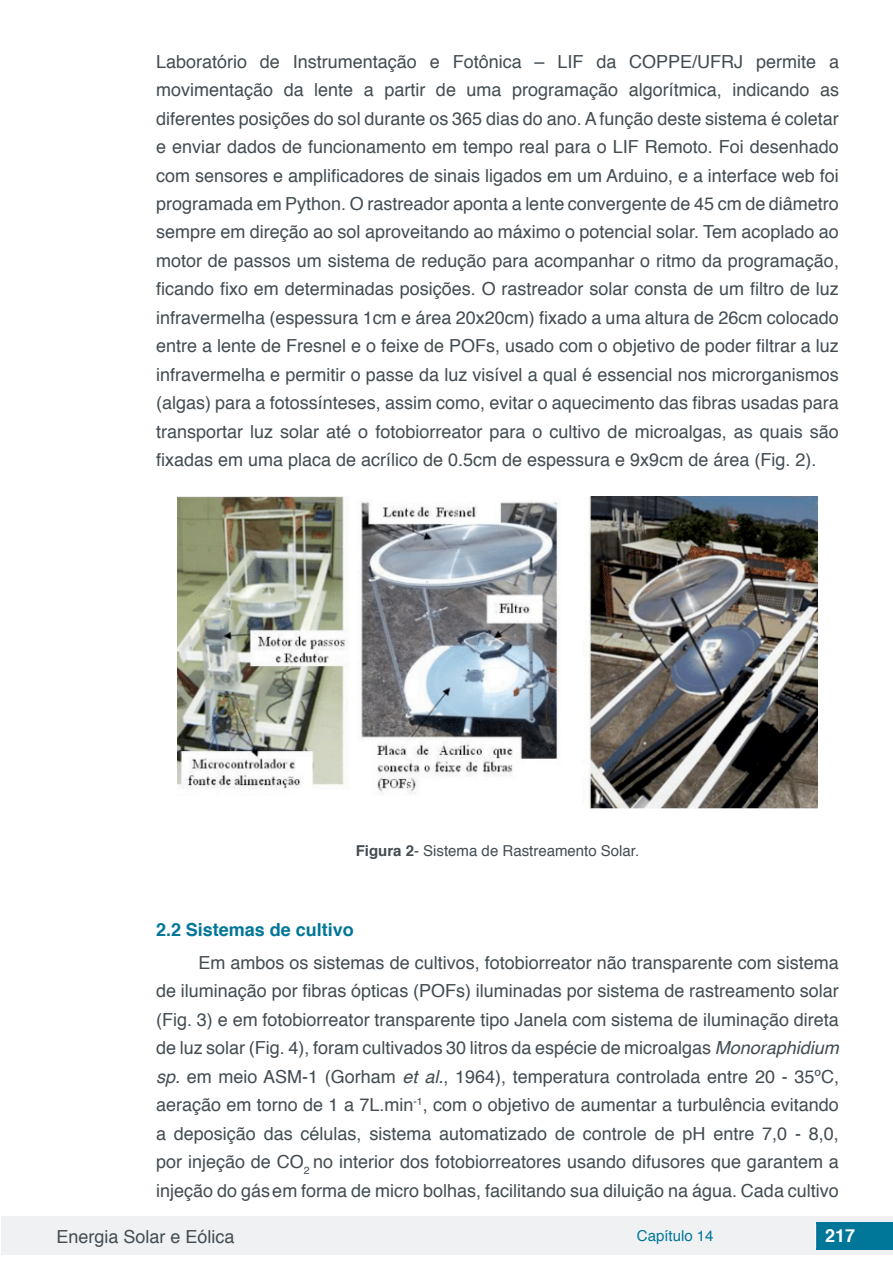
<style>
.page{position:relative;width:893px;height:1263px;background:#fff}
.page>*{position:absolute;margin:0;border:0;box-sizing:border-box;transform-origin:0 0}
.t1{font:18px/28.5px "Helvetica";color:#434c52;text-align:justify}
.t2{font:700 18px "Helvetica";color:#007699}
.t3{font:700 18px "Helvetica";color:#fff}
.t4{font:15px "Helvetica";color:#434c52}
.t5{font:15px "Helvetica";color:#007699}
.s1{font-weight:700}
.s2{font-style:italic}
</style>
<div class="page">
<div style="left:1px;top:1216px;width:891px;height:38px;background:#f0f1f2"></div>
<div style="left:816px;top:1222px;width:77px;height:27px;background:#007699"></div>
<svg style="left:815px;top:1224px;width:1px;height:24px"></svg>
<img style="left:177px;top:496px;width:641px;height:312px">
<p class="t1" style="left:156px;top:47px;width:684px">Laboratório de Instrumentação e Fotônica – LIF da COPPE/UFRJ permite a movimentação da lente a partir de uma programação algorítmica, indicando as diferentes posições do sol durante os 365 dias do ano. A função deste sistema é coletar e enviar dados de funcionamento em tempo real para o LIF Remoto. Foi desenhado com sensores e amplificadores de sinais ligados em um Arduino, e a interface web foi programada em Python. O rastreador aponta a lente convergente de 45 cm de diâmetro sempre em direção ao sol aproveitando ao máximo o potencial solar. Tem acoplado ao motor de passos um sistema de redução para acompanhar o ritmo da programação, ficando fixo em determinadas posições. O rastreador solar consta de um filtro de luz infravermelha (espessura 1cm e área 20x20cm) fixado a uma altura de 26cm colocado entre a lente de Fresnel e o feixe de POFs, usado com o objetivo de poder filtrar a luz infravermelha e permitir o passe da luz visível a qual é essencial nos microrganismos (algas) para a fotossínteses, assim como, evitar o aquecimento das fibras usadas para transportar luz solar até o fotobiorreator para o cultivo de microalgas, as quais são fixadas em uma placa de acrílico de 0.5cm de espessura e 9x9cm de área (Fig. 2).</p>
<p class="t4" style="left:356px;top:839px;width:285px"><span class="s1">Figura 2</span>- Sistema de Rastreamento Solar.</p>
<p class="t2" style="left:156px;top:915px;width:199px">2.2 Sistemas de cultivo</p>
<p class="t1" style="left:156px;top:949px;width:684px;text-indent:43px">Em ambos os sistemas de cultivos, fotobiorreator não transparente com sistema de iluminação por fibras ópticas (POFs) iluminadas por sistema de rastreamento solar (Fig. 3) e em fotobiorreator transparente tipo Janela com sistema de iluminação direta de luz solar (Fig. 4), foram cultivados 30 litros da espécie de microalgas <span class="s2">Monoraphidium sp.</span> em meio ASM-1 (Gorham <span class="s2">et al.</span>, 1964), temperatura controlada entre 20 - 35ºC, aeração em torno de 1 a 7L.min<sup>-1</sup>, com o objetivo de aumentar a turbulência evitando a deposição das células, sistema automatizado de controle de pH entre 7,0 - 8,0, por injeção de CO<sub>2</sub> no interior dos fotobiorreatores usando difusores que garantem a injeção do gásem forma de micro bolhas, facilitando sua diluição na água. Cada cultivo</p>
<p class="t1" style="left:56px;top:1223px;width:180px">Energia Solar e Eólica</p>
<p class="t5" style="left:637px;top:1224px;width:78px">Capítulo 14</p>
<p class="t3" style="left:825px;top:1221px;width:32px">217</p>
</div>
